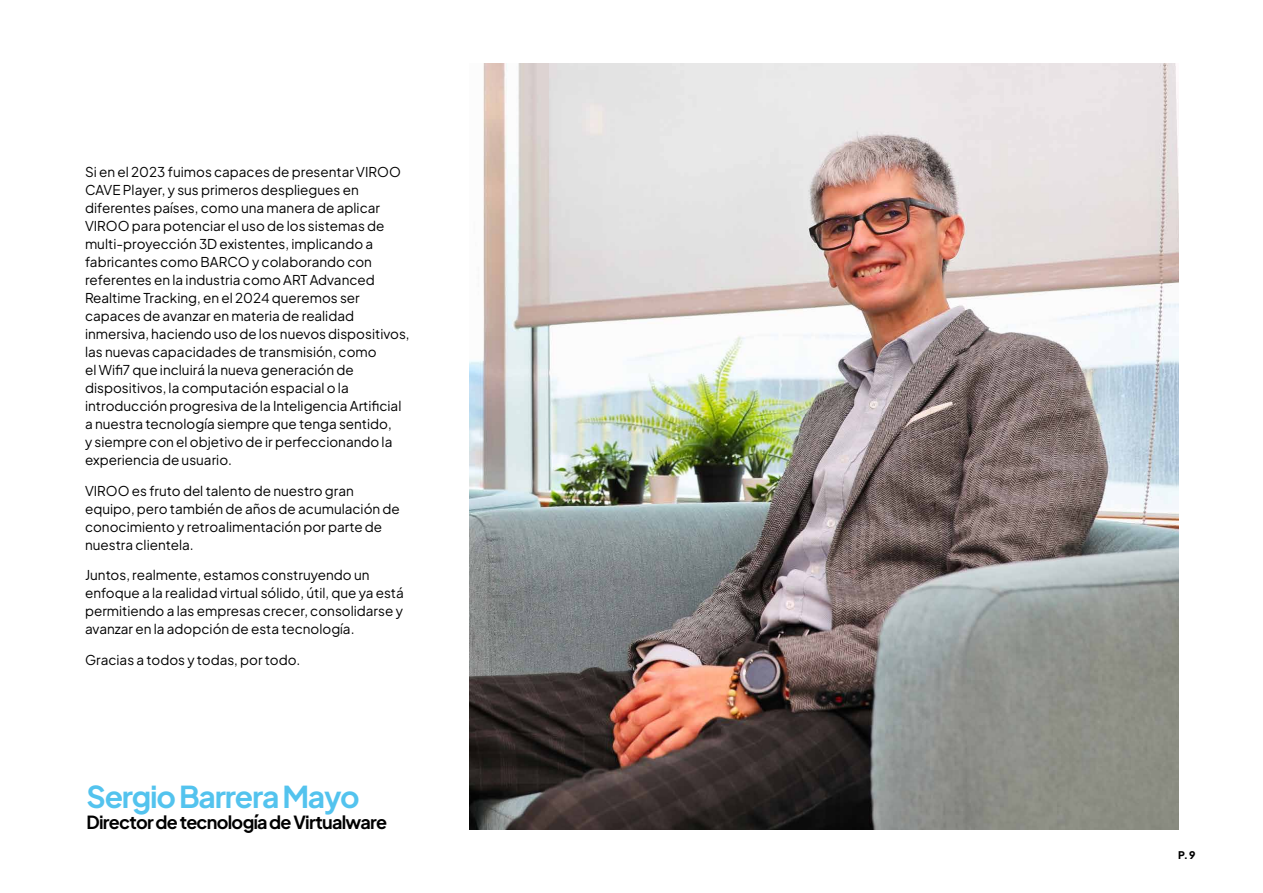
<style>
.page{position:relative;width:1263px;height:893px;background:#fff}
.page>*{position:absolute;margin:0;border:0;box-sizing:border-box;transform-origin:0 0}
.t1{font:700 30px "Plus Jakarta Sans";letter-spacing:-.04em;color:#53c3ee}
.t2{font:700 18px "Plus Jakarta Sans";letter-spacing:-.04em;color:#000}
.t3{font:13.5px/18px "Plus Jakarta Sans";color:#000}
.t4{font:800 10.5px "Plus Jakarta Sans";color:#000}
</style>
<div class="page">
<img style="left:469px;top:64px;width:709px;height:765px">
<p class="t3" style="left:85px;top:162px;width:326px">Si en el 2023 fuimos capaces de presentar VIROO CAVE Player, y sus primeros despliegues en diferentes países, como una manera de aplicar VIROO para potenciar el uso de los sistemas de multi-proyección 3D existentes, implicando a fabricantes como BARCO y colaborando con referentes en la industria como ART Advanced Realtime Tracking, en el 2024 queremos ser capaces de avanzar en materia de realidad inmersiva, haciendo uso de los nuevos dispositivos, las nuevas capacidades de transmisión, como<br>el Wifi7 que incluirá la nueva generación de dispositivos, la computación espacial o la introducción progresiva de la Inteligencia Artificial a nuestra tecnología siempre que tenga sentido,<br>y siempre con el objetivo de ir perfeccionando la experiencia de usuario.</p>
<p class="t3" style="left:85px;top:480px;width:316px">VIROO es fruto del talento de nuestro gran equipo, pero también de años de acumulación de conocimiento y retroalimentación por parte de nuestra clientela.</p>
<p class="t3" style="left:85px;top:565px;width:320px">Juntos, realmente, estamos construyendo un enfoque a la realidad virtual sólido, útil, que ya está permitiendo a las empresas crecer, consolidarse y avanzar en la adopción de esta tecnología.</p>
<p class="t3" style="left:85px;top:650px;width:217px">Gracias a todos y todas, por todo.</p>
<h1 class="t1" style="left:86px;top:772px;width:275px">Sergio Barrera Mayo</h1>
<h2 class="t2" style="left:86px;top:808px;width:302px">Director de tecnología de Virtualware</h2>
<p class="t4" style="left:1178px;top:847px;width:19px">P. 9</p>
</div>
